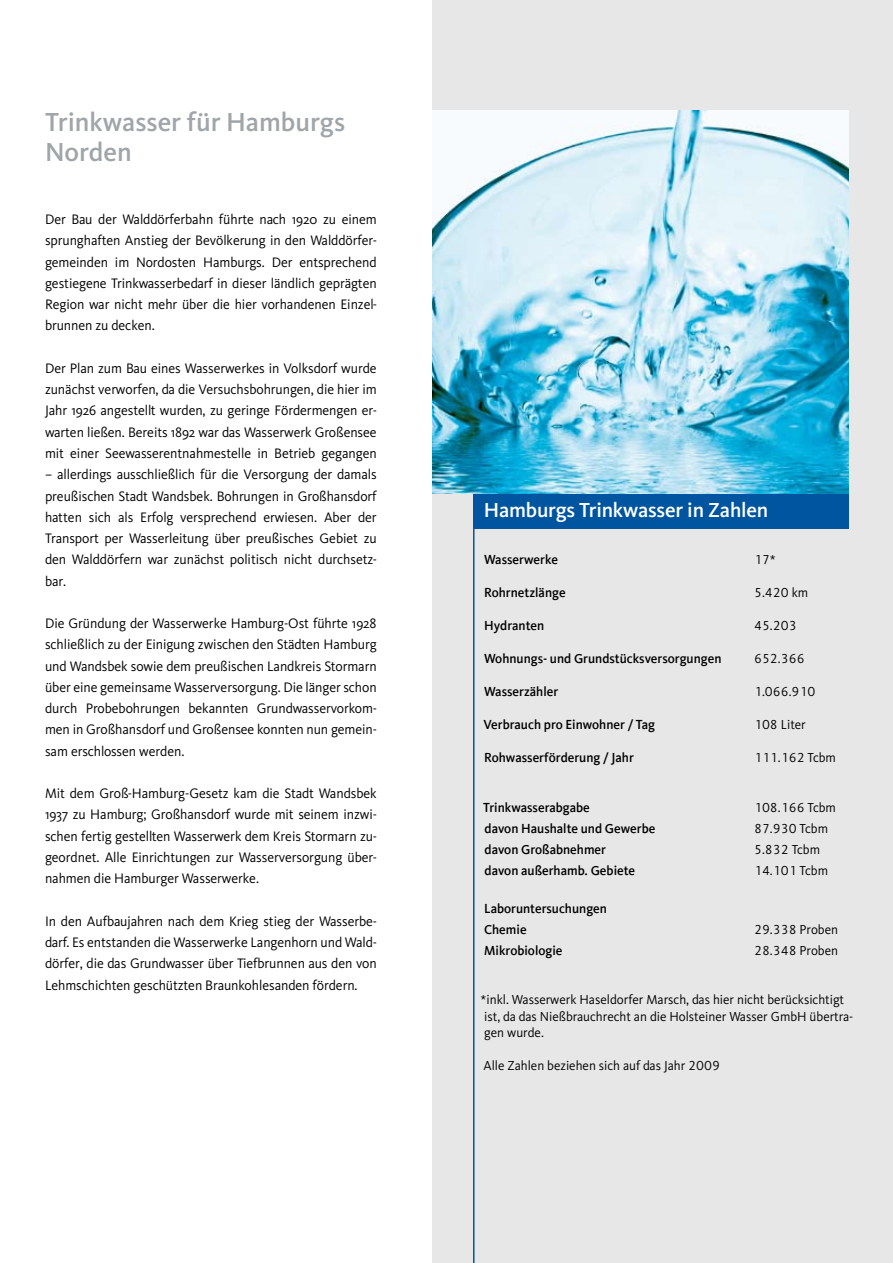
<style>
.page{position:relative;width:893px;height:1263px;background:#fff}
.page>*{position:absolute;margin:0;border:0;box-sizing:border-box;transform-origin:0 0}
.t1{font:500 27px/30px "Kievit";color:#a0a5a9}
.t2{font:500 21px "Kievit";letter-spacing:-.01em;color:#fff}
.t3{font:14.25px/21.3px "Kievit";letter-spacing:-.005em;color:#000;text-align:justify}
.t4{font:13.5px/16.5px "Wasserwerke Kievit";color:#000}
.t5{font:700 13.5px/21px "Wasserwerke Kievit";color:#000}
</style>
<div class="page">
<div style="left:432px;top:0;width:461px;height:1263px;background:#e7e7e8"></div>
<hr style="left:473px;top:493px;width:1px;height:770px;background:#0055a0">
<div style="left:473px;top:493px;width:376px;height:36px;background:#0055a0"></div>
<img style="left:432px;top:111px;width:417px;height:382px">
<h1 class="t1" style="left:45px;top:106px;width:302px">Trinkwasser für Hamburgs<br>Norden</h1>
<p class="t3" style="left:45px;top:208px;width:334px">Der Bau der Walddörferbahn führte nach 1920 zu einem sprunghaften Anstieg der Bevölkerung in den Walddörfer&shy;gemeinden im Nordosten Hamburgs. Der entsprechend gestiegene Trinkwasserbedarf in dieser ländlich geprägten Region war nicht mehr über die hier vorhandenen Einzel&shy;brunnen zu decken.</p>
<p class="t3" style="left:45px;top:357px;width:334px">Der Plan zum Bau eines Wasserwerkes in Volksdorf wurde zunächst verworfen, da die Versuchsbohrungen, die hier im Jahr 1926 angestellt wurden, zu geringe Fördermengen er&shy;warten ließen. Bereits 1892 war das Wasserwerk Großensee mit einer Seewasserentnahmestelle in Betrieb gegangen</p>
<p class="t3" style="left:45px;top:464px;width:334px">– allerdings ausschließlich für die Versorgung der damals preußischen Stadt Wandsbek. Bohrungen in Großhansdorf hatten sich als Erfolg versprechend erwiesen. Aber der Transport per Wasserleitung über preußisches Gebiet zu den Walddörfern war zunächst politisch nicht durchsetz&shy;bar.</p>
<p class="t3" style="left:45px;top:612px;width:334px">Die Gründung der Wasserwerke Hamburg-Ost führte 1928 schließlich zu der Einigung zwischen den Städten Hamburg und Wandsbek sowie dem preußischen Landkreis Stormarn über eine gemeinsame Wasserversorgung. Die länger schon durch Probebohrungen bekannten Grundwasservorkom&shy;men in Großhansdorf und Großensee konnten nun gemein&shy;sam erschlossen werden.</p>
<p class="t3" style="left:45px;top:783px;width:334px">Mit dem Groß-Hamburg-Gesetz kam die Stadt Wandsbek 1937 zu Hamburg; Großhansdorf wurde mit seinem inzwi&shy;schen fertig gestellten Wasserwerk dem Kreis Stormarn zu&shy;geordnet. Alle Einrichtungen zur Wasserversorgung über&shy;nahmen die Hamburger Wasserwerke.</p>
<p class="t3" style="left:45px;top:910px;width:334px">In den Aufbaujahren nach dem Krieg stieg der Wasserbe&shy;darf. Es entstanden die Wasserwerke Langenhorn und Wald&shy;dörfer, die das Grundwasser über Tiefbrunnen aus den von Lehmschichten geschützten Braunkohlesanden fördern.</p>
<h2 class="t2" style="left:484px;top:497px;width:286px">Hamburgs Trinkwasser in Zahlen</h2>
<p class="t5" style="left:484px;top:549px;width:75px">Wasserwerke</p>
<p class="t4" style="left:754px;top:551px;width:23px">17*</p>
<p class="t5" style="left:484px;top:582px;width:83px">Rohrnetzlänge</p>
<p class="t4" style="left:754px;top:584px;width:56px">5.420 km</p>
<p class="t5" style="left:484px;top:615px;width:62px">Hydranten</p>
<p class="t4" style="left:754px;top:617px;width:44px">45.203</p>
<p class="t5" style="left:484px;top:648px;width:239px">Wohnungs- und Grundstücksversorgungen</p>
<p class="t4" style="left:754px;top:650px;width:52px">652.366</p>
<p class="t5" style="left:484px;top:681px;width:76px">Wasserzähler</p>
<p class="t4" style="left:754px;top:683px;width:63px">1.066.910</p>
<p class="t5" style="left:484px;top:714px;width:173px">Verbrauch pro Einwohner / Tag</p>
<p class="t4" style="left:754px;top:716px;width:53px">108 Liter</p>
<p class="t5" style="left:484px;top:747px;width:151px">Rohwasserförderung / Jahr</p>
<p class="t4" style="left:754px;top:749px;width:83px">111.162 Tcbm</p>
<p class="t5" style="left:483px;top:797px;width:108px">Trinkwasserabgabe</p>
<p class="t4" style="left:754px;top:799px;width:83px">108.166 Tcbm</p>
<p class="t5" style="left:485px;top:818px;width:172px">davon Haushalte und Gewerbe</p>
<p class="t4" style="left:754px;top:820px;width:75px">87.930 Tcbm</p>
<p class="t5" style="left:485px;top:839px;width:123px">davon Großabnehmer</p>
<p class="t4" style="left:754px;top:841px;width:68px">5.832 Tcbm</p>
<p class="t5" style="left:485px;top:860px;width:152px">davon außerhamb. Gebiete</p>
<p class="t4" style="left:754px;top:862px;width:75px">14.101 Tcbm</p>
<p class="t5" style="left:484px;top:897px;width:124px">Laboruntersuchungen<br>Chemie</p>
<p class="t4" style="left:754px;top:921px;width:86px">29.338 Proben</p>
<p class="t5" style="left:484px;top:939px;width:80px">Mikrobiologie</p>
<p class="t4" style="left:754px;top:942px;width:86px">28.348 Proben</p>
<p class="t4" style="left:481px;top:991px;width:374px">*inkl. Wasserwerk Haseldorfer Marsch, das hier nicht berücksichtigt ist, da das Nießbrauchrecht an die Holsteiner Wasser GmbH übertra&shy;gen wurde.</p>
<p class="t4" style="left:483px;top:1057px;width:238px">Alle Zahlen beziehen sich auf das Jahr 2009</p>
</div>
